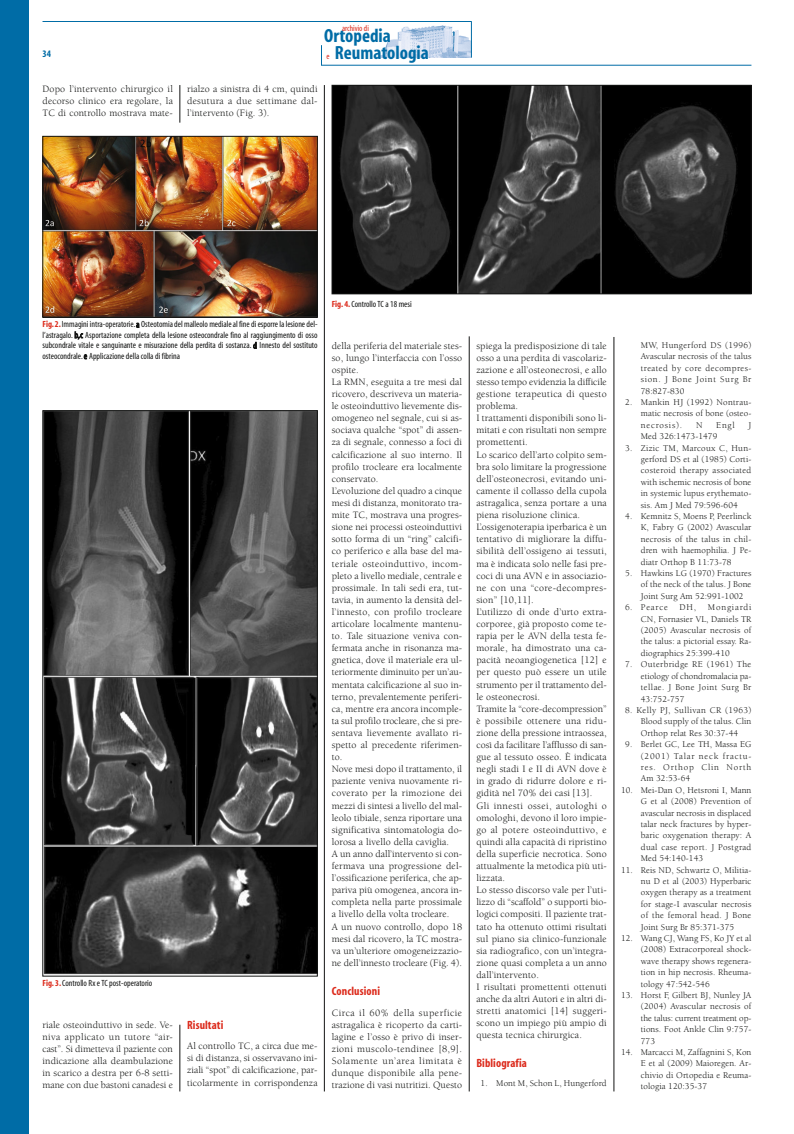
<style>
.page{position:relative;width:794px;height:1134px;background:#fff}
.page>*{position:absolute;margin:0;border:0;box-sizing:border-box;transform-origin:0 0}
.t1{font:700 condensed 19.1px "Myriad";color:#006ca6}
.t2{font:700 condensed 12px "Myriad";letter-spacing:.01em;color:#dc2a1b}
.t3{font:10px/12.1px "Berkeley";letter-spacing:.01em;color:#131413;text-align:justify}
.t4{font:700 condensed 10px "Myriad";color:#006ca6}
.t5{font:9px/11.4px "Berkeley";letter-spacing:.01em;color:#131413;text-align:justify}
.t6{font:condensed 9px/10.5px "Myriad";color:#131413;text-align:justify}
.t7{font:condensed 8.5px "Myriad";color:#dc2a1b}
.s1{font-weight:700;color:#dc2a1b}
</style>
<div class="page">
<img style="left:379px;top:22px;width:92px;height:35px">
<hr style="left:321px;top:65px;width:430px;height:1px;background:#006ca6">
<svg style="left:321px;top:45px;width:1px;height:20px"></svg>
<hr style="left:471px;top:21px;width:1px;height:36px;background:#006ca6">
<hr style="left:43px;top:21px;width:428px;height:1px;background:#006ca6">
<div style="left:0;top:0;width:28px;height:1134px;background:#006ca6"></div>
<hr style="left:180px;top:85px;width:1px;height:38px;background:#131413">
<hr style="left:180px;top:1025px;width:1px;height:66px;background:#131413">
<hr style="left:324px;top:85px;width:1px;height:1006px;background:#131413">
<hr style="left:469px;top:336px;width:1px;height:755px;background:#131413">
<hr style="left:613px;top:337px;width:1px;height:754px;background:#131413">
<img style="left:45px;top:138px;width:270px;height:178px">
<div style="left:43px;top:136px;width:274px;height:182px;border:1px solid #131413"></div>
<img style="left:45px;top:412px;width:270px;height:562px">
<div style="left:43px;top:410px;width:274px;height:566px;border:1px solid #131413"></div>
<img style="left:334px;top:87px;width:415px;height:205px">
<div style="left:332px;top:85px;width:419px;height:209px;border:1px solid #131413"></div>
<p class="t4" style="left:43px;top:50px;width:10px">34</p>
<p class="t3" style="left:43px;top:84px;width:132px">Dopo l’intervento chirurgico il decorso clinico era regolare, la TC di controllo mostrava mate-</p>
<p class="t7" style="left:342px;top:25px;width:28px">archivio di</p>
<h1 class="t1" style="left:324px;top:29px;width:68px">Ortopedia</h1>
<p class="t7" style="left:327px;top:53px;width:5px">e</p>
<h1 class="t1" style="left:335px;top:46px;width:95px">Reumatologia</h1>
<p class="t3" style="left:187px;top:84px;width:132px">rialzo a sinistra di 4 cm, quindi desutura a due settimane dal&shy;l’intervento (Fig. 3).</p>
<p class="t6" style="left:43px;top:320px;width:276px"><span class="s1">Fig. 2.</span> Immagini intra-operatorie. a Osteotomia del malleolo mediale al fine di esporre la lesione del&shy;l’astragalo. b,c Asportazione completa della lesione osteocondrale fino al raggiungimento di osso subcondrale vitale e sanguinante e misurazione della perdita di sostanza. d Innesto del sostituto osteocondrale. e Applicazione della colla di fibrina</p>
<p class="t6" style="left:43px;top:979px;width:111px"><span class="s1">Fig. 3.</span> Controllo Rx e TC post-operatorio</p>
<p class="t3" style="left:43px;top:1020px;width:132px">riale osteoinduttivo in sede. Ve&shy;niva applicato un tutore “air&shy;cast”. Si dimetteva il paziente con indicazione alla deambulazione in scarico a destra per 6-8 setti&shy;mane con due bastoni canadesi e</p>
<p class="t2" style="left:187px;top:1020px;width:38px">Risultati</p>
<p class="t3" style="left:187px;top:1041px;width:132px">Al controllo TC, a circa due me&shy;si di distanza, si osservavano ini&shy;ziali “spot” di calcificazione, par&shy;ticolarmente in corrispondenza</p>
<p class="t6" style="left:332px;top:299px;width:81px"><span class="s1">Fig. 4.</span> Controllo TC a 18 mesi</p>
<p class="t3" style="left:332px;top:340px;width:132px;text-align:left">della periferia del materiale stes&shy;so, lungo l’interfaccia con l’osso ospite.<br>La RMN, eseguita a tre mesi dal ricovero, descriveva un materia&shy;le osteoinduttivo lievemente dis&shy;omogeneo nel segnale, cui si as&shy;sociava qualche “spot” di assen&shy;za di segnale, connesso a foci di calcificazione al suo interno. Il profilo trocleare era localmente conservato.<br>L’evoluzione del quadro a cinque mesi di distanza, monitorato tra&shy;mite TC, mostrava una progres&shy;sione nei processi osteoinduttivi sotto forma di un “ring” calcifi&shy;co periferico e alla base del ma&shy;teriale osteoinduttivo, incom&shy;pleto a livello mediale, centrale e prossimale. In tali sedi era, tut&shy;tavia, in aumento la densità del&shy;l’innesto, con profilo trocleare articolare localmente mantenu&shy;to. Tale situazione veniva con&shy;fermata anche in risonanza ma&shy;gnetica, dove il materiale era ul&shy;teriormente diminuito per un’au&shy;mentata calcificazione al suo in&shy;terno, prevalentemente periferi&shy;ca, mentre era ancora incomple&shy;ta sul profilo trocleare, che si pre&shy;sentava lievemente avallato ri&shy;spetto al precedente riferimen&shy;to.<br>Nove mesi dopo il trattamento, il paziente veniva nuovamente ri&shy;coverato per la rimozione dei mezzi di sintesi a livello del mal&shy;leolo tibiale, senza riportare una significativa sintomatologia do&shy;lorosa a livello della caviglia.<br>A un anno dall’intervento si con&shy;fermava una progressione del&shy;l’ossificazione periferica, che ap&shy;pariva più omogenea, ancora in&shy;completa nella parte prossimale a livello della volta trocleare.<br>A un nuovo controllo, dopo 18 mesi dal ricovero, la TC mostra&shy;va un’ulteriore omogeneizzazio&shy;ne dell’innesto trocleare (Fig. 4).</p>
<p class="t2" style="left:332px;top:987px;width:50px">Conclusioni</p>
<p class="t3" style="left:332px;top:1007px;width:132px">Circa il 60% della superficie astragalica è ricoperto da carti&shy;lagine e l’osso è privo di inser&shy;zioni muscolo-tendinee [8,9].<br>Solamente un’area limitata è dunque disponibile alla pene&shy;trazione di vasi nutritizi. Questo</p>
<p class="t3" style="left:476px;top:340px;width:132px;text-align:left">spiega la predisposizione di tale osso a una perdita di vascolariz&shy;zazione e all’osteonecrosi, e allo stesso tempo evidenzia la difficile gestione terapeutica di questo problema.<br>I trattamenti disponibili sono li&shy;mitati e con risultati non sempre promettenti.<br>Lo scarico dell’arto colpito sem&shy;bra solo limitare la progressione dell’osteonecrosi, evitando uni&shy;camente il collasso della cupola astragalica, senza portare a una piena risoluzione clinica.<br>L’ossigenoterapia iperbarica è un tentativo di migliorare la diffu&shy;sibilità dell’ossigeno ai tessuti, ma è indicata solo nelle fasi pre&shy;coci di una AVN e in associazio&shy;ne con una “core-decompres&shy;sion” [10,11].<br>L’utilizzo di onde d’urto extra&shy;corporee, già proposto come te&shy;rapia per le AVN della testa fe&shy;morale, ha dimostrato una ca&shy;pacità neoangiogenetica [12] e per questo può essere un utile strumento per il trattamento del&shy;le osteonecrosi.<br>Tramite la “core-decompression” è possibile ottenere una ridu&shy;zione della pressione intraossea, così da facilitare l’afflusso di san&shy;gue al tessuto osseo. È indicata negli stadi I e II di AVN dove è in grado di ridurre dolore e ri&shy;gidità nel 70% dei casi [13].<br>Gli innesti ossei, autologhi o omologhi, devono il loro impie&shy;go al potere osteoinduttivo, e quindi alla capacità di ripristino della superficie necrotica. Sono attualmente la metodica più uti&shy;lizzata.<br>Lo stesso discorso vale per l’uti&shy;lizzo di “scaffold” o supporti bio&shy;logici compositi. Il paziente trat&shy;tato ha ottenuto ottimi risultati sul piano sia clinico-funzionale sia radiografico, con un’integra&shy;zione quasi completa a un anno dall’intervento.<br>I risultati promettenti ottenuti anche da altri Autori e in altri di&shy;stretti anatomici [14] suggeri&shy;scono un impiego più ampio di questa tecnica chirurgica.</p>
<p class="t2" style="left:476px;top:1059px;width:52px">Bibliografia</p>
<p class="t5" style="left:480px;top:1079px;width:128px">1. Mont M, Schon L, Hungerford</p>
<p class="t5" style="left:641px;top:340px;width:112px">MW, Hungerford DS (1996)<br>Avascular necrosis of the talus treated by core decompres&shy;sion. J Bone Joint Surg Br 78:827-830</p>
<p class="t5" style="left:641px;top:397px;width:112px;text-indent:-16px">2. Mankin HJ (1992) Nontrau&shy;matic necrosis of bone (osteo&shy;necrosis).</p>
<p class="t5" style="left:696px;top:420px;width:8px">N</p>
<p class="t5" style="left:716px;top:420px;width:20px">Engl</p>
<p class="t5" style="left:748px;top:420px;width:4px">J</p>
<p class="t5" style="left:641px;top:431px;width:78px">Med 326:1473-1479</p>
<p class="t5" style="left:641px;top:443px;width:112px;text-indent:-16px">3. Zizic TM, Marcoux C, Hun&shy;gerford DS et al (1985) Corti&shy;costeroid therapy associated with ischemic necrosis of bone in systemic lupus erythemato&shy;sis. Am J Med 79:596-604</p>
<p class="t5" style="left:641px;top:511px;width:112px;text-indent:-16px">4. Kemnitz S, Moens P, Peerlinck K, Fabry G (2002) Avascular necrosis of the talus in chil&shy;dren with haemophilia. J Pe&shy;diatr Orthop B 11:73-78</p>
<p class="t5" style="left:641px;top:568px;width:112px;text-indent:-16px">5. Hawkins LG (1970) Fractures of the neck of the talus. J Bone Joint Surg Am 52:991-1002</p>
<p class="t5" style="left:625px;top:602px;width:44px">6. Pearce</p>
<p class="t5" style="left:679px;top:602px;width:18px">DH,</p>
<p class="t5" style="left:641px;top:602px;width:112px;text-indent:67px">Mongiardi CN, Fornasier VL, Daniels TR (2005) Avascular necrosis of the talus: a pictorial essay. Ra&shy;diographics 25:399-410</p>
<p class="t5" style="left:641px;top:660px;width:112px;text-indent:-16px">7. Outerbridge RE (1961) The etiology of chondromalacia pa&shy;tellae. J Bone Joint Surg Br 43:752-757</p>
<p class="t5" style="left:641px;top:705px;width:112px;text-indent:-16px">8. Kelly PJ, Sullivan CR (1963)<br>Blood supply of the talus. Clin Orthop relat Res 30:37-44</p>
<p class="t5" style="left:641px;top:739px;width:112px;text-indent:-16px">9. Berlet GC, Lee TH, Massa EG (2001) Talar neck fractu&shy;res. Orthop Clin North Am 32:53-64</p>
<p class="t5" style="left:641px;top:785px;width:112px;text-indent:-20px">10. Mei-Dan O, Hetsroni I, Mann G et al (2008) Prevention of avascular necrosis in displaced talar neck fractures by hyper&shy;baric oxygenation therapy: A dual case report. J Postgrad Med 54:140-143</p>
<p class="t5" style="left:641px;top:865px;width:112px;text-indent:-20px">11. Reis ND, Schwartz O, Militia&shy;nu D et al (2003) Hyperbaric oxygen therapy as a treatment for stage-I avascular necrosis of the femoral head. J Bone Joint Surg Br 85:371-375</p>
<p class="t5" style="left:641px;top:933px;width:112px;text-indent:-20px">12. Wang CJ, Wang FS, Ko JY et al (2008) Extracorporeal shock&shy;wave therapy shows regenera&shy;tion in hip necrosis. Rheuma&shy;tology 47:542-546</p>
<p class="t5" style="left:641px;top:990px;width:112px;text-indent:-20px">13. Horst F, Gilbert BJ, Nunley JA (2004) Avascular necrosis of the talus: current treatment op&shy;tions. Foot Ankle Clin 9:757- 773</p>
<p class="t5" style="left:641px;top:1047px;width:112px;text-indent:-20px">14. Marcacci M, Zaffagnini S, Kon E et al (2009) Maioregen. Ar&shy;chivio di Ortopedia e Reuma&shy;tologia 120:35-37</p>
</div>
